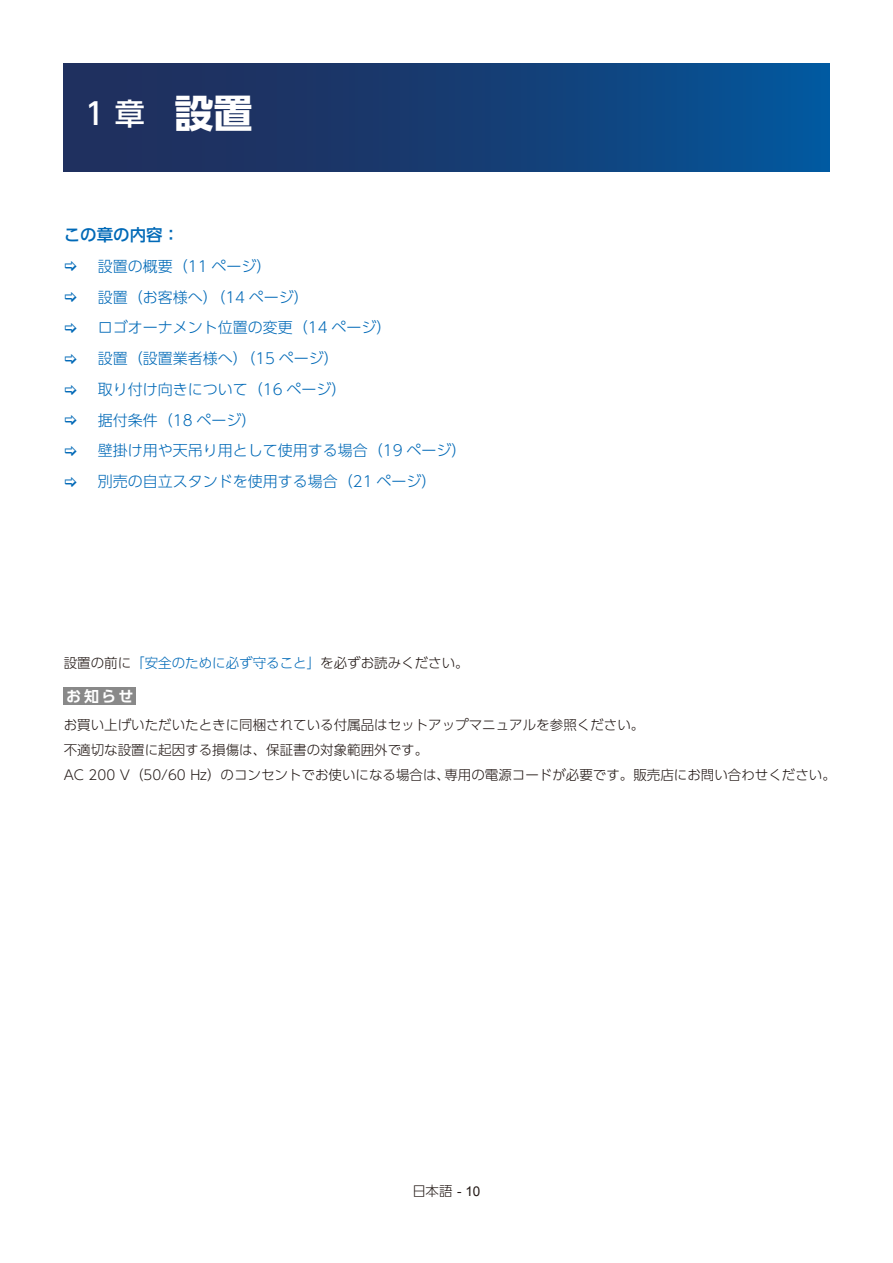
<style>
.page{position:relative;width:893px;height:1263px;background:#fff}
.page>*{position:absolute;margin:0;border:0;box-sizing:border-box;transform-origin:0 0}
.t1{font:500 30px "UD Shin Go Pro";color:#fff}
.t2{font:500 16.5px "UD Shin Go Pro";color:#0069b7}
.t3{font:300 15px/30.8px "UD Shin Go Pro";color:#0069b7}
.t4{font:700 15px "UD Shin Go Pro De";color:#fff}
.t5{font:300 13.5px/24.8px "UD Shin Go Pro";color:#231916}
.s1{font-weight:700;font-size:39px}
.s2{color:#0069b7}
.s3{font-family:"Arial";font-weight:400}
</style>
<div class="page">
<div style="left:64px;top:64px;width:765px;height:107px;background:linear-gradient(to right,#242954,#055497)"></div>
<div style="left:64px;top:687px;width:72px;height:18px;background:#898989"></div>
<h1 class="t1" style="left:85px;top:89px;width:169px">1 章 <span class="s1">設置</span></h1>
<p class="t2" style="left:64px;top:221px;width:117px">この章の内容：</p>
<p class="t3" style="left:98px;top:250px;width:370px">設置の概要（11 ページ）<br>設置（お客様へ）（14 ページ）<br>ロゴオーナメント位置の変更（14 ページ）<br>設置（設置業者様へ）（15 ページ）<br>取り付け向きについて（16 ページ）<br>据付条件（18 ページ）<br>壁掛け用や天吊り用として使用する場合（19 ページ）別売の自立スタンドを使用する場合（21 ページ）</p>
<p class="t5" style="left:64px;top:650px;width:407px">設置の前に<span class="s2">「安全のために必ず守ること」</span>を必ずお読みください。</p>
<p class="t4" style="left:66px;top:684px;width:69px">お知らせ</p>
<p class="t5" style="left:64px;top:712px;width:774px">お買い上げいただいたときに同梱されている付属品はセットアップマニュアルを参照ください。<br>不適切な設置に起因する損傷は、保証書の対象範囲外です。<br>AC 200 V（50/60 Hz）のコンセントでお使いになる場合は、専用の電源コードが必要です。販売店にお問い合わせください。</p>
<p class="t5" style="left:412px;top:1178px;width:69px">日本語 <span class="s3">- 10</span></p>
</div>
